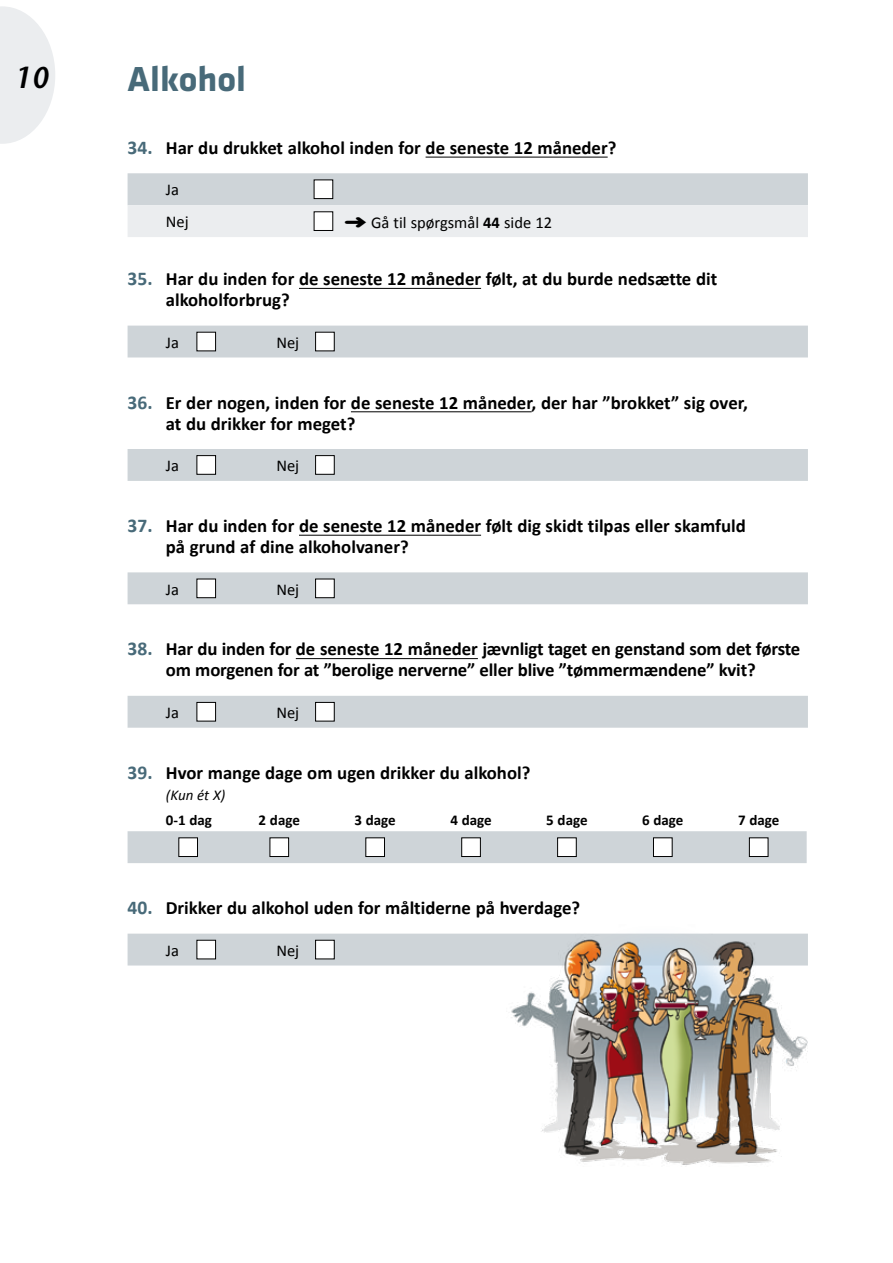
<style>
.page{position:relative;width:893px;height:1263px;background:#fff}
.page>*{position:absolute;margin:0;border:0;box-sizing:border-box;transform-origin:0 0}
.t1{font:700 36px "Klavika";color:#486a79}
.t2{font:italic 600 30px "Stone Sans";color:#000}
.t3{font:700 18.75px/21px "Calibri";color:#000}
.t4{font:16.5px/32px "Calibri";color:#000}
.t5{font:700 15px "Calibri";color:#000}
.t6{font:italic 15px "Calibri";color:#000}
.s1{font-size:19.5px;color:#486a79}
.s2{font-weight:700}
</style>
<div class="page">
<svg style="left:0;top:6px;width:55px;height:138px"></svg>
<hr style="left:426px;top:157px;width:182px;height:1px;background:#000">
<hr style="left:299px;top:288px;width:182px;height:1px;background:#000">
<hr style="left:351px;top:411px;width:181px;height:1px;background:#000">
<hr style="left:299px;top:535px;width:182px;height:1px;background:#000">
<hr style="left:296px;top:658px;width:182px;height:1px;background:#000">
<svg style="left:128px;top:173px;width:680px;height:64px;background:#dce0e3"></svg>
<div style="left:314px;top:180px;width:19px;height:19px;background:#fff"></div>
<div style="left:314px;top:180px;width:19px;height:19px;border:1px solid #000"></div>
<div style="left:314px;top:212px;width:19px;height:18px;background:#fff"></div>
<div style="left:314px;top:212px;width:19px;height:19px;border:1px solid #000"></div>
<div style="left:128px;top:326px;width:680px;height:31px;background:#ced4d8"></div>
<div style="left:197px;top:332px;width:19px;height:19px;background:#fff"></div>
<div style="left:197px;top:332px;width:19px;height:19px;border:1px solid #000"></div>
<div style="left:316px;top:332px;width:18px;height:19px;background:#fff"></div>
<div style="left:315px;top:332px;width:19px;height:19px;border:1px solid #000"></div>
<div style="left:128px;top:449px;width:680px;height:32px;background:#ced4d8"></div>
<div style="left:197px;top:456px;width:19px;height:18px;background:#fff"></div>
<div style="left:197px;top:455px;width:19px;height:19px;border:1px solid #000"></div>
<div style="left:316px;top:456px;width:18px;height:18px;background:#fff"></div>
<div style="left:315px;top:455px;width:19px;height:19px;border:1px solid #000"></div>
<div style="left:128px;top:572px;width:680px;height:32px;background:#ced4d8"></div>
<div style="left:197px;top:579px;width:19px;height:19px;background:#fff"></div>
<div style="left:197px;top:579px;width:19px;height:19px;border:1px solid #000"></div>
<div style="left:316px;top:579px;width:18px;height:19px;background:#fff"></div>
<div style="left:315px;top:579px;width:19px;height:19px;border:1px solid #000"></div>
<div style="left:128px;top:696px;width:680px;height:32px;background:#ced4d8"></div>
<div style="left:197px;top:702px;width:19px;height:19px;background:#fff"></div>
<div style="left:197px;top:702px;width:19px;height:19px;border:1px solid #000"></div>
<div style="left:316px;top:702px;width:18px;height:19px;background:#fff"></div>
<div style="left:315px;top:702px;width:19px;height:19px;border:1px solid #000"></div>
<div style="left:128px;top:831px;width:679px;height:32px;background:#ced4d8"></div>
<div style="left:179px;top:838px;width:18px;height:18px;background:#fff"></div>
<div style="left:179px;top:838px;width:19px;height:19px;border:1px solid #000"></div>
<div style="left:270px;top:838px;width:19px;height:18px;background:#fff"></div>
<div style="left:270px;top:838px;width:19px;height:19px;border:1px solid #000"></div>
<div style="left:366px;top:838px;width:18px;height:18px;background:#fff"></div>
<div style="left:366px;top:838px;width:19px;height:19px;border:1px solid #000"></div>
<div style="left:462px;top:838px;width:18px;height:18px;background:#fff"></div>
<div style="left:461px;top:838px;width:20px;height:19px;border:1px solid #000"></div>
<div style="left:558px;top:838px;width:18px;height:18px;background:#fff"></div>
<div style="left:557px;top:838px;width:19px;height:19px;border:1px solid #000"></div>
<div style="left:653px;top:838px;width:19px;height:18px;background:#fff"></div>
<div style="left:653px;top:838px;width:19px;height:19px;border:1px solid #000"></div>
<div style="left:749px;top:838px;width:19px;height:18px;background:#fff"></div>
<div style="left:749px;top:838px;width:19px;height:19px;border:1px solid #000"></div>
<div style="left:128px;top:934px;width:361px;height:31px;background:#ced4d8"></div>
<div style="left:197px;top:940px;width:19px;height:19px;background:#fff"></div>
<div style="left:197px;top:940px;width:19px;height:19px;border:1px solid #000"></div>
<div style="left:316px;top:940px;width:18px;height:19px;background:#fff"></div>
<div style="left:315px;top:940px;width:19px;height:19px;border:1px solid #000"></div>
<img style="left:489px;top:933px;width:319px;height:232px">
<h2 class="t2" style="left:14px;top:58px;width:36px">10</h2>
<h1 class="t1" style="left:128px;top:59px;width:120px">Alkohol</h1>
<p class="t3" style="left:128px;top:136px;width:490px"><span class="s1">34.</span> Har du drukket alkohol inden for de seneste 12 måneder?</p>
<p class="t4" style="left:166px;top:173px;width:24px">Ja<br>Nej</p>
<p class="t4" style="left:344px;top:205px;width:209px">➜ Gå til spørgsmål <span class="s2">44</span> side 12</p>
<p class="t3" style="left:166px;top:267px;width:553px;text-indent:-38px"><span class="s1">35.</span> Har du inden for de seneste 12 måneder følt, at du burde nedsætte dit alkoholforbrug?</p>
<p class="t4" style="left:166px;top:325px;width:15px">Ja</p>
<p class="t4" style="left:276px;top:325px;width:24px">Nej</p>
<p class="t3" style="left:166px;top:391px;width:584px;text-indent:-38px"><span class="s1">36.</span> Er der nogen, inden for de seneste 12 måneder, der har ”brokket” sig over, at du drikker for meget?</p>
<p class="t4" style="left:166px;top:449px;width:15px">Ja</p>
<p class="t4" style="left:276px;top:449px;width:24px">Nej</p>
<p class="t3" style="left:166px;top:514px;width:581px;text-indent:-38px"><span class="s1">37.</span> Har du inden for de seneste 12 måneder følt dig skidt tilpas eller skamfuld på grund af dine alkoholvaner?</p>
<p class="t4" style="left:166px;top:572px;width:15px">Ja</p>
<p class="t4" style="left:276px;top:572px;width:24px">Nej</p>
<p class="t3" style="left:128px;top:638px;width:674px;text-align:center"><span class="s1">38.</span> Har du inden for de seneste 12 måneder jævnligt taget en genstand som det første om morgenen for at ”berolige nerverne” eller blive ”tømmermændene” kvit?</p>
<p class="t4" style="left:166px;top:696px;width:15px">Ja</p>
<p class="t4" style="left:276px;top:696px;width:24px">Nej</p>
<p class="t3" style="left:128px;top:761px;width:404px"><span class="s1">39.</span> Hvor mange dage om ugen drikker du alkohol?</p>
<p class="t6" style="left:166px;top:785px;width:61px">(Kun ét X)</p>
<p class="t5" style="left:166px;top:811px;width:48px">0-1 dag</p>
<p class="t5" style="left:259px;top:811px;width:43px">2 dage</p>
<p class="t5" style="left:354px;top:811px;width:43px">3 dage</p>
<p class="t5" style="left:450px;top:811px;width:43px">4 dage</p>
<p class="t5" style="left:546px;top:811px;width:43px">5 dage</p>
<p class="t5" style="left:642px;top:811px;width:43px">6 dage</p>
<p class="t5" style="left:738px;top:811px;width:43px">7 dage</p>
<p class="t3" style="left:128px;top:896px;width:454px"><span class="s1">40.</span> Drikker du alkohol uden for måltiderne på hverdage?</p>
<p class="t4" style="left:166px;top:933px;width:15px">Ja</p>
<p class="t4" style="left:276px;top:933px;width:24px">Nej</p>
</div>
